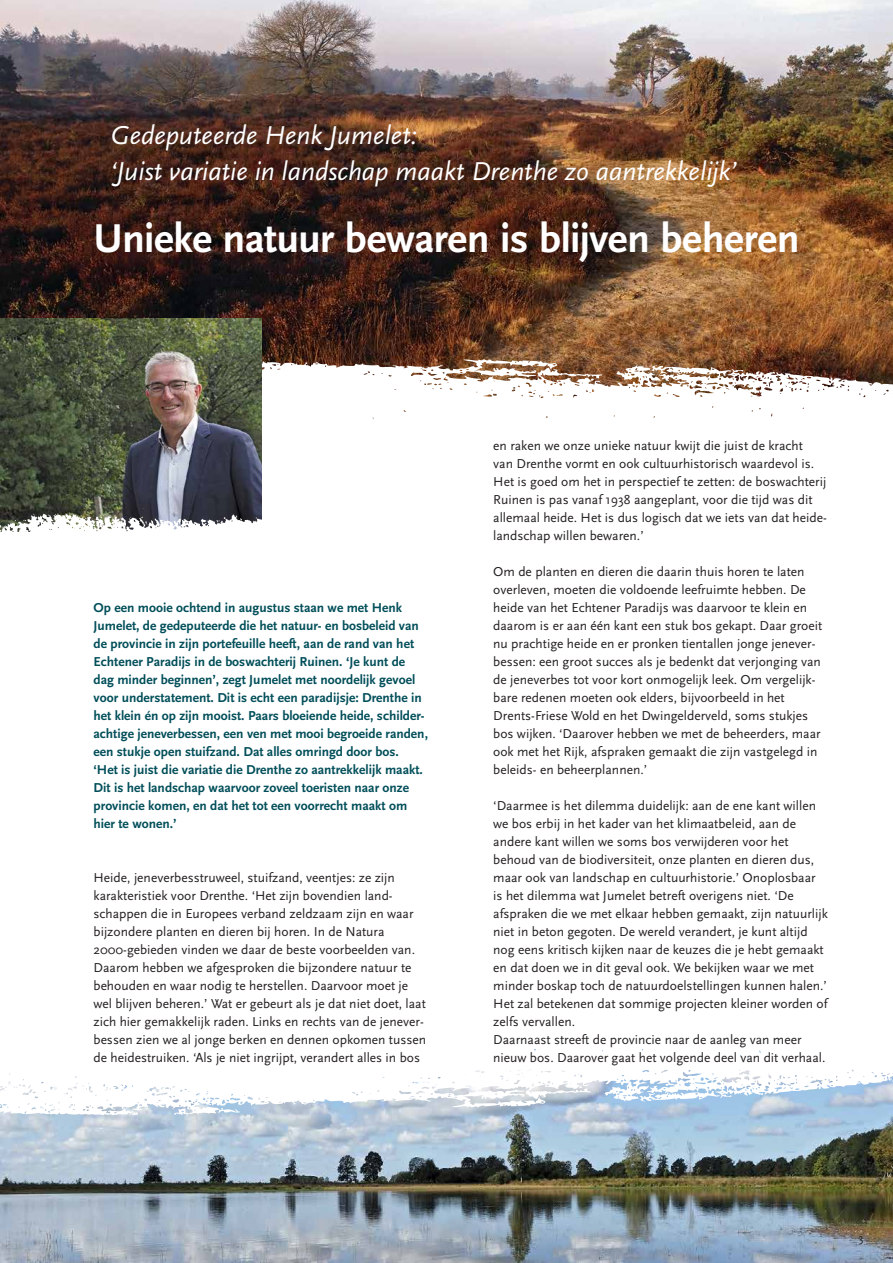
<style>
.page{position:relative;width:893px;height:1263px;background:#fff}
.page>*{position:absolute;margin:0;border:0;box-sizing:border-box;transform-origin:0 0}
.t1{font:700 42px "Scala Sans OT";letter-spacing:-.015em;color:#fff}
.t2{font:italic 27px/36px "Scala Sans OT";color:#fff}
.t3{font:13.5px/18px "Scala Sans OT";color:#231f20}
.t4{font:700 13.5px/18px "Scala Sans OT";color:#004e59}
.t5{font:12px "Scala Sans OT";color:#231f20}
</style>
<div class="page">
<img style="left:0;top:1115px;width:893px;height:148px">
<img style="left:0;top:0;width:893px;height:351px">
<svg style="left:261px;top:351px;width:632px;height:139px"></svg>
<img style="left:0;top:319px;width:261px;height:171px">
<svg style="left:0;top:1048px;width:893px;height:67px"></svg>
<img style="left:0;top:490px;width:262px;height:42px">
<h2 class="t2" style="left:111px;top:118px;width:628px">Gedeputeerde Henk Jumelet:<br>‘Juist variatie in landschap maakt Drenthe zo aantrekkelijk’</h2>
<h1 class="t1" style="left:94px;top:215px;width:708px">Unieke natuur bewaren is blijven beheren</h1>
<p class="t4" style="left:94px;top:599px;width:336px">Op een mooie ochtend in augustus staan we met Henk Jumelet, de gedeputeerde die het natuur- en bosbeleid van de provincie in zijn portefeuille heeft, aan de rand van het Echtener Paradijs in de boswachterij Ruinen. ‘Je kunt de dag minder beginnen’, zegt Jumelet met noordelijk gevoel voor understatement. Dit is echt een paradijsje: Drenthe in het klein én op zijn mooist. Paars bloeiende heide, schilder&shy;achtige jeneverbessen, een ven met mooi begroeide randen, een stukje open stuifzand. Dat alles omringd door bos.<br>‘Het is juist die variatie die Drenthe zo aantrekkelijk maakt.<br>Dit is het landschap waarvoor zoveel toeristen naar onze provincie komen, en dat het tot een voorrecht maakt om hier te wonen.’</p>
<p class="t3" style="left:94px;top:869px;width:334px">Heide, jeneverbesstruweel, stuifzand, veentjes: ze zijn karakteristiek voor Drenthe. ‘Het zijn bovendien land-- schappen die in Europees verband zeldzaam zijn en waar bijzondere planten en dieren bij horen. In de Natura 2000-gebieden vinden we daar de beste voorbeelden van.<br>Daarom hebben we afgesproken die bijzondere natuur te behouden en waar nodig te herstellen. Daarvoor moet je wel blijven beheren.’ Wat er gebeurt als je dat niet doet, laat zich hier gemakkelijk raden. Links en rechts van de jenever&shy;bessen zien we al jonge berken en dennen opkomen tussen de heidestruiken. ‘Als je niet ingrijpt, verandert alles in bos</p>
<p class="t3" style="left:493px;top:437px;width:335px">en raken we onze unieke natuur kwijt die juist de kracht<br>van Drenthe vormt en ook cultuurhistorisch waardevol is.<br>Het is goed om het in perspectief te zetten: de boswachterij Ruinen is pas vanaf 1938 aangeplant, voor die tijd was dit allemaal heide. Het is dus logisch dat we iets van dat heide&shy;landschap willen bewaren.’</p>
<p class="t3" style="left:493px;top:563px;width:331px">Om de planten en dieren die daarin thuis horen te laten overleven, moeten die voldoende leefruimte hebben. De heide van het Echtener Paradijs was daarvoor te klein en daarom is er aan één kant een stuk bos gekapt. Daar groeit nu prachtige heide en er pronken tientallen jonge jenever&shy;bessen: een groot succes als je bedenkt dat verjonging van de jeneverbes tot voor kort onmogelijk leek. Om vergelijk&shy;bare redenen moeten ook elders, bijvoorbeeld in het Drents-Friese Wold en het Dwingelderveld, soms stukjes bos wijken. ‘Daarover hebben we met de beheerders, maar ook met het Rijk, afspraken gemaakt die zijn vastgelegd in beleids- en beheerplannen.’</p>
<p class="t3" style="left:493px;top:797px;width:336px">‘Daarmee is het dilemma duidelijk: aan de ene kant willen we bos erbij in het kader van het klimaatbeleid, aan de andere kant willen we soms bos verwijderen voor het behoud van de biodiversiteit, onze planten en dieren dus, maar ook van landschap en cultuurhistorie.’ Onoplosbaar is het dilemma wat Jumelet betreft overigens niet. ‘De afspraken die we met elkaar hebben gemaakt, zijn natuurlijk niet in beton gegoten. De wereld verandert, je kunt altijd nog eens kritisch kijken naar de keuzes die je hebt gemaakt en dat doen we in dit geval ook. We bekijken waar we met minder boskap toch de natuurdoelstellingen kunnen halen.’ Het zal betekenen dat sommige projecten kleiner worden of zelfs vervallen.<br>Daarnaast streeft de provincie naar de aanleg van meer nieuw bos. Daarover gaat het volgende deel van dit verhaal.</p>
<p class="t5" style="left:858px;top:1232px;width:7px">3</p>
</div>
